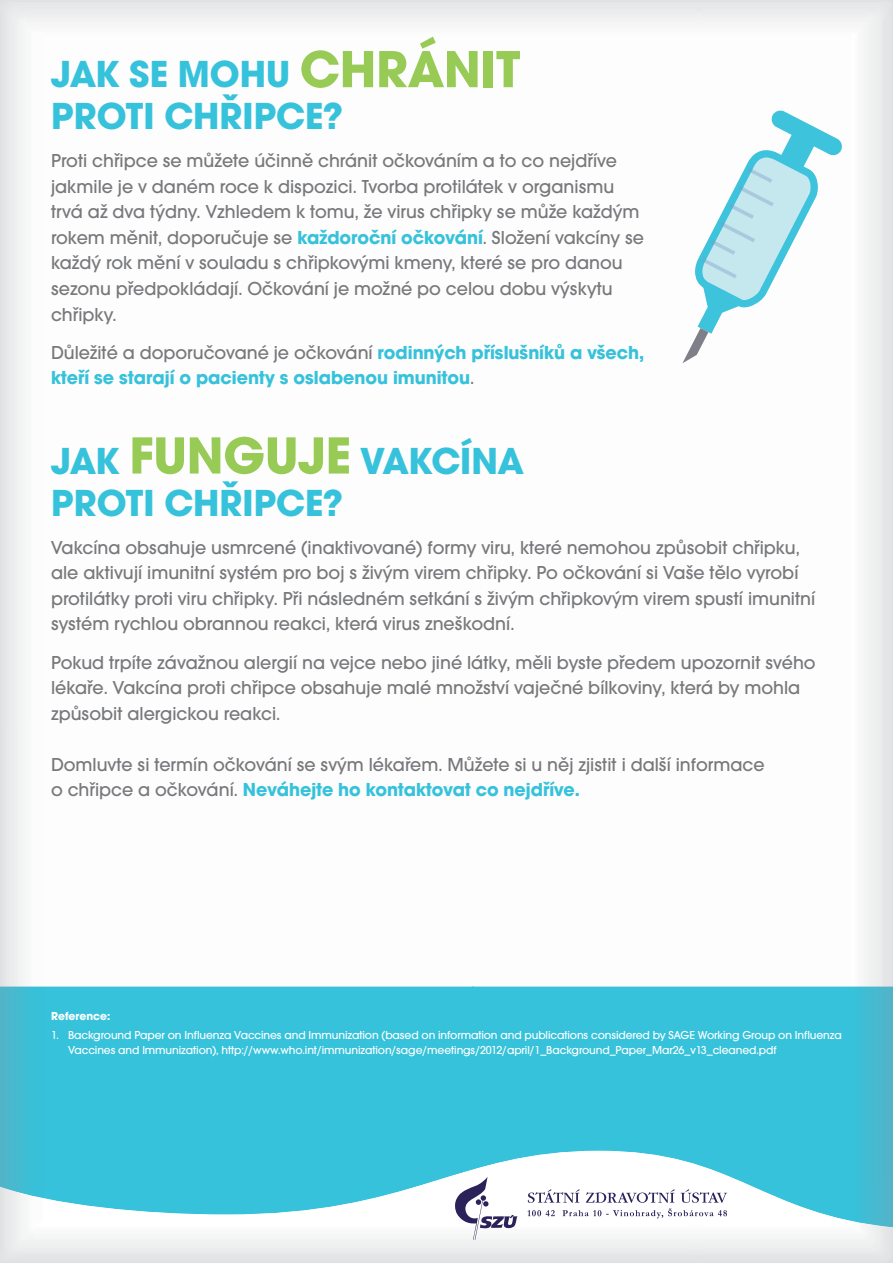
<style>
.page{position:relative;width:893px;height:1263px;background:#fff}
.page>*{position:absolute;margin:0;border:0;box-sizing:border-box;transform-origin:0 0}
.t1{font:700 39px/42px "Avant Gar Got Itc TOT";color:#36c2db}
.t2{font:500 19.5px/25.5px "Avant Garde Got Itc TOT";color:#77787b}
.t3{font:700 19.5px "Avant Gar Got Itc TOT";color:#36c2db}
.t4{font:500 12px/15px "Avant Garde Got Itc TOT";letter-spacing:-.01em;color:#fff}
.t5{font:700 12px "Avant Gar Got Itc TOT";color:#fff}
.s1{font-size:54px;color:#98cb55}
.s2{font-family:"Avant Gar Got Itc TOT";font-weight:700;color:#36c2db}
.s3{font-family:"Avant Garde Got Itc TOT";font-weight:500;color:#77787b}
</style>
<div class="page">
<div style="left:0;top:986px;width:472px;height:165px;background:#36c2db"></div>
<img style="left:472px;top:986px;width:421px;height:165px">
<img style="left:0;top:1151px;width:893px;height:112px">
<svg style="left:682px;top:110px;width:160px;height:253px"></svg>
<svg style="left:527px;top:1189px;width:200px;height:29px"></svg>
<svg style="left:455px;top:1177px;width:63px;height:63px"></svg>
<h1 class="t1" style="left:51px;top:57px;width:471px">JAK SE MOHU <span class="s1">CHRÁNIT<br></span>PROTI CHŘIPCE?</h1>
<p class="t2" style="left:51px;top:150px;width:594px">Proti chřipce se můžete účinně chránit očkováním a to co nejdříve jakmile je v daném roce k dispozici. Tvorba protilátek v organismu trvá až dva týdny. Vzhledem k tomu, že virus chřipky se může každým rokem měnit, doporučuje se <span class="s2">každoroční očkování</span>. Složení vakcíny se každý rok mění v souladu s chřipkovými kmeny, které se pro danou sezonu předpokládají. Očkování je možné po celou dobu výskytu chřipky.</p>
<p class="t2" style="left:51px;top:341px;width:595px">Důležité a doporučované je očkování <span class="s2">rodinných příslušníků a všech,</span></p>
<p class="t3" style="left:51px;top:370px;width:425px">kteří se starají o pacienty s oslabenou imunitou<span class="s3">.</span></p>
<h1 class="t1" style="left:51px;top:443px;width:474px">JAK <span class="s1">FUNGUJE</span> VAKCÍNA<br>PROTI CHŘIPCE?</h1>
<p class="t2" style="left:51px;top:536px;width:766px">Vakcína obsahuje usmrcené (inaktivované) formy viru, které nemohou způsobit chřipku, ale aktivují imunitní systém pro boj s živým virem chřipky. Po očkování si Vaše tělo vyrobí protilátky proti viru chřipky. Při následném setkání s živým chřipkovým virem spustí imunitní systém rychlou obrannou reakci, která virus zneškodní.</p>
<p class="t2" style="left:51px;top:651px;width:766px">Pokud trpíte závažnou alergií na vejce nebo jiné látky, měli byste předem upozornit svého lékaře. Vakcína proti chřipce obsahuje malé množství vaječné bílkoviny, která by mohla způsobit alergickou reakci.</p>
<p class="t2" style="left:51px;top:753px;width:715px">Domluvte si termín očkování se svým lékařem. Můžete si u něj zjistit i další informace</p>
<p class="t3" style="left:51px;top:782px;width:530px"><span class="s3">o chřipce a očkování.</span> Neváhejte ho kontaktovat co nejdříve.</p>
<p class="t5" style="left:51px;top:1011px;width:61px">Reference:</p>
<p class="t4" style="left:68px;top:1029px;width:775px;text-indent:-17px">1. Background Paper on Influenza Vaccines and Immunization (based on information and publications considered by SAGE Working Group on Influenza<br>Vaccines and Immunization), http://www.who.int/immunization/sage/meetings/2012/april/1_Background_Paper_Mar26_v13_cleaned.pdf</p>
</div>
